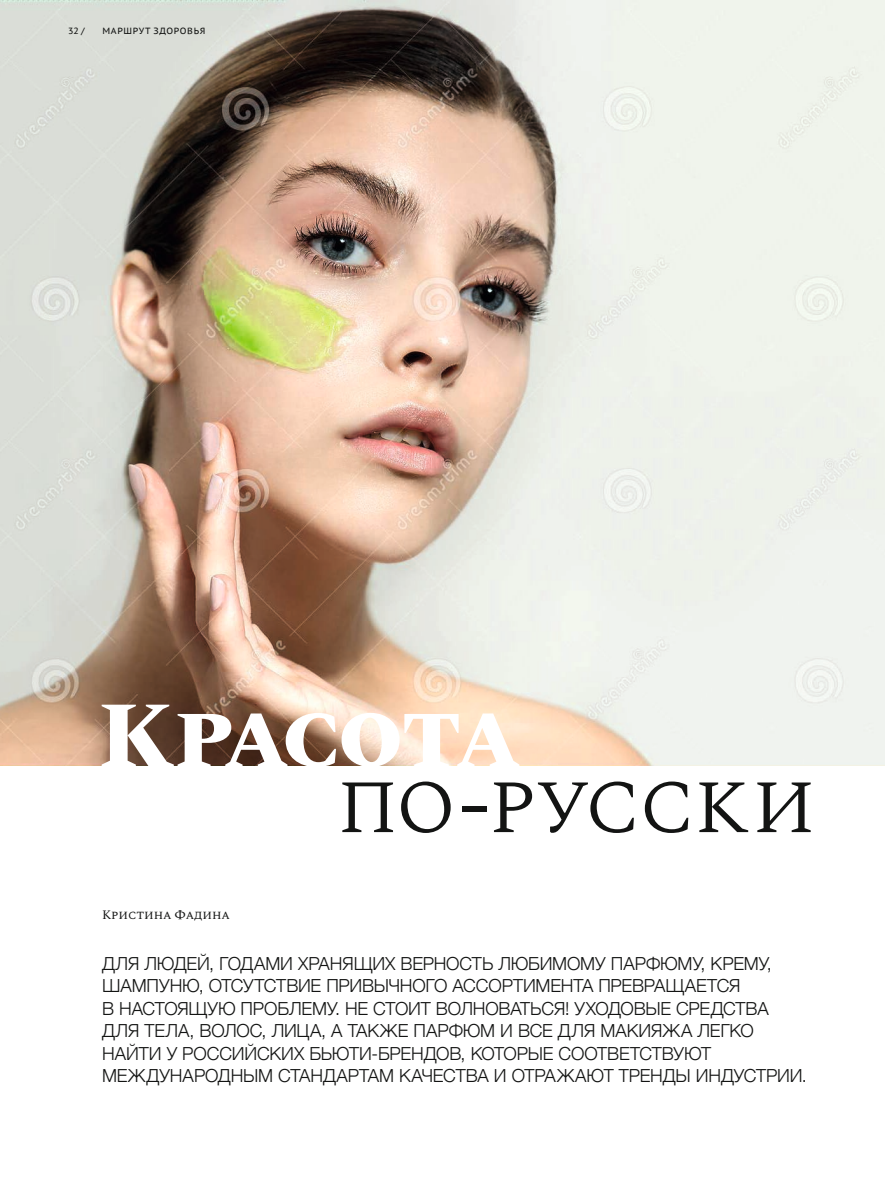
<style>
.page{position:relative;width:893px;height:1191px;background:#fff}
.page>*{position:absolute;margin:0;border:0;box-sizing:border-box;transform-origin:0 0}
.H_2_A{font:800 93px "Spectral";letter-spacing:-.045em;color:#fff}
.H_2_A-2{font:300 88.5px "Spectral";letter-spacing:-.035em;color:#131413}
.LEAD_1_A{font:300 18px/22.5px "Helvetica Neue";letter-spacing:-.01em;color:#131413}
.AUTHOR{font:12.9px "Spectral";color:#131413}
.t1{font:9px "PT Sans Caption";letter-spacing:.075em;color:#131413}
</style>
<div class="page">
<img style="left:0;top:0;width:884px;height:765px">
<p class="t1" style="left:68px;top:25px;width:18px">32 /</p>
<p class="t1" style="left:102px;top:25px;width:105px">МАРШРУТ ЗДОРОВЬЯ</p>
<p class="H_2_A" style="left:99px;top:667px;width:423px">Красота</p>
<p class="H_2_A-2" style="left:337px;top:738px;width:481px">по-русски</p>
<p class="AUTHOR" style="left:102px;top:905px;width:130px">Кристина Фадина</p>
<p class="LEAD_1_A" style="left:102px;top:950px;width:706px">ДЛЯ ЛЮДЕЙ, ГОДАМИ ХРАНЯЩИХ ВЕРНОСТЬ ЛЮБИМОМУ ПАРФЮМУ, КРЕМУ, ШАМПУНЮ, ОТСУТСТВИЕ ПРИВЫЧНОГО АССОРТИМЕНТА ПРЕВРАЩАЕТСЯ<br>В НАСТОЯЩУЮ ПРОБЛЕМУ. НЕ СТОИТ ВОЛНОВАТЬСЯ! УХОДОВЫЕ СРЕДСТВА ДЛЯ ТЕЛА, ВОЛОС, ЛИЦА, А ТАКЖЕ ПАРФЮМ И ВСЕ ДЛЯ МАКИЯЖА ЛЕГКО НАЙТИ У РОССИЙСКИХ БЬЮТИ-БРЕНДОВ, КОТОРЫЕ СООТВЕТСТВУЮТ МЕЖДУНАРОДНЫМ СТАНДАРТАМ КАЧЕСТВА И ОТРАЖАЮТ ТРЕНДЫ ИНДУСТРИИ.</p>
</div>
